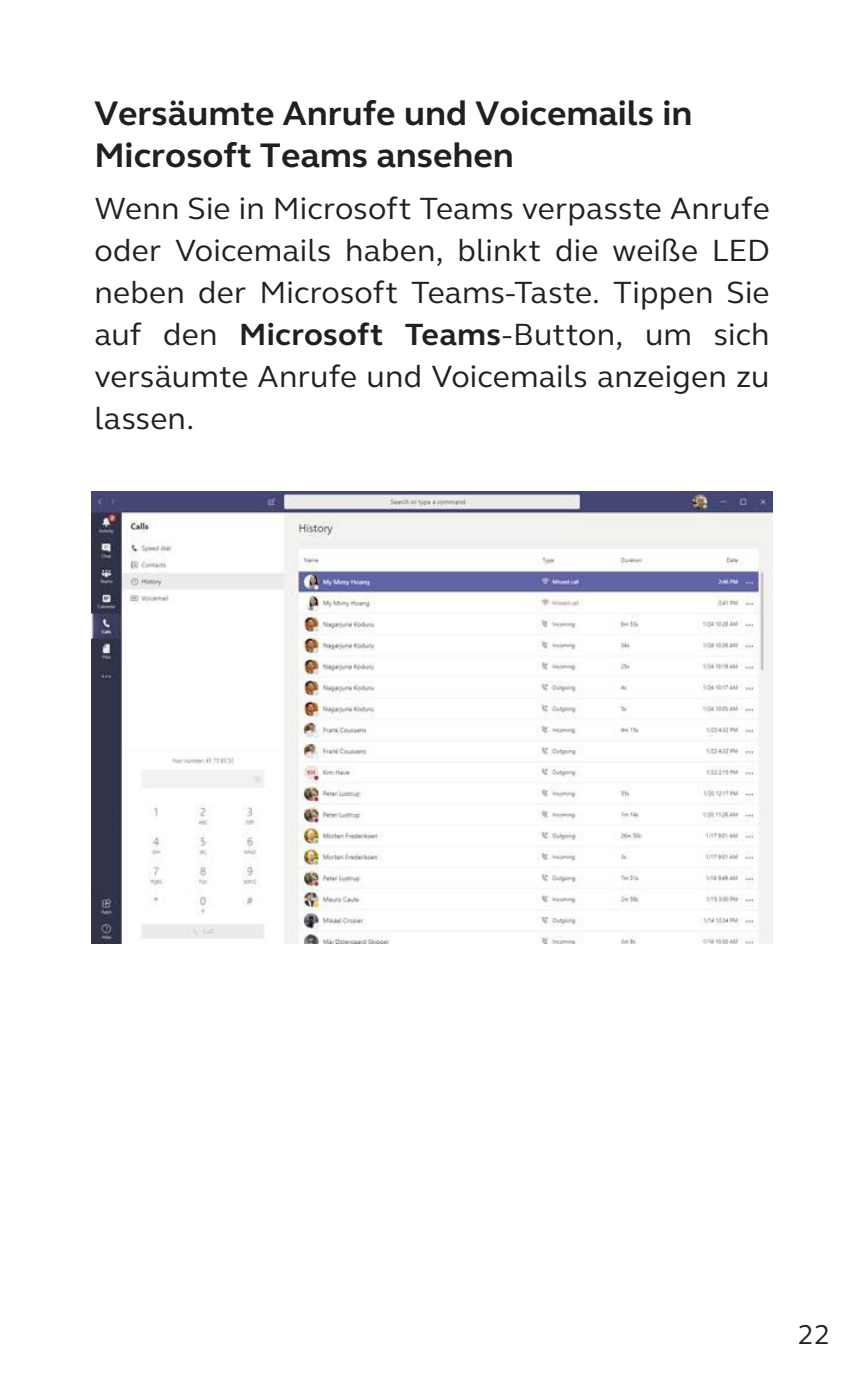
<style>
.page{position:relative;width:864px;height:1389px;background:#fff}
.page>*{position:absolute;margin:0;border:0;box-sizing:border-box;transform-origin:0 0}
.Heading_3{font:700 35px/42px "GN Elliot";color:#231f20}
.Body_text{font:31.5px/42px "GN Elliot";letter-spacing:.005em;color:#231f20;text-align:justify}
.t1{font:28px "GN Elliot";color:#231f20}
.s1{font-weight:700}
</style>
<div class="page">
<img style="left:91px;top:491px;width:681px;height:453px">
<p class="Heading_3" style="left:94px;top:92px;width:599px">Versäumte Anrufe und Voicemails in<br>Microsoft Teams ansehen</p>
<p class="Body_text" style="left:94px;top:187px;width:676px">Wenn Sie in Microsoft Teams verpasste Anrufe oder Voicemails haben, blinkt die weiße LED neben der Microsoft Teams-Taste. Tippen Sie auf den <span class="s1">Microsoft Teams</span>-Button, um sich versäumte Anrufe und Voicemails anzeigen zu lassen.</p>
<p class="t1" style="left:797px;top:1316px;width:34px">22</p>
</div>
